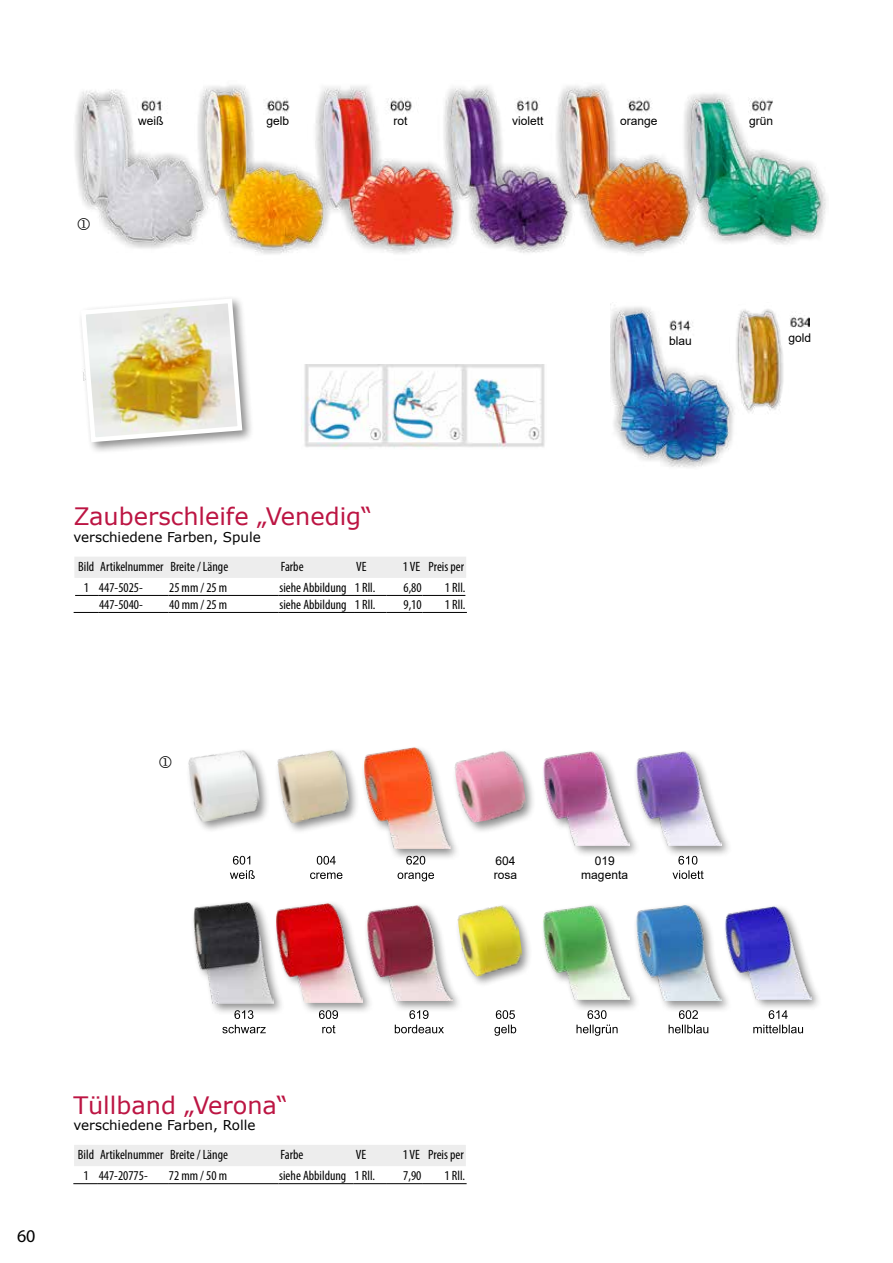
<style>
.page{position:relative;width:893px;height:1263px;background:#fff}
.page>*{position:absolute;margin:0;border:0;box-sizing:border-box;transform-origin:0 0}
.t1{font:24px "Verdana";color:#bc1543}
.t2{font:18px "Myriad Pro";color:#000}
.t3{font:condensed 13.5px "Myriad Pro";color:#000}
.t4{font:13.5px "Verdana";color:#000}
.t5{font:12px/14.4px "Arial";color:#000}
</style>
<div class="page">
<img style="left:610px;top:380px;width:173px;height:88px">
<img style="left:75px;top:85px;width:751px;height:295px">
<div style="left:77px;top:295px;width:177px;height:159px;background:#000;opacity:.45"></div>
<img style="left:78px;top:296px;width:167px;height:149px">
<div style="left:74px;top:557px;width:392px;height:21px;background:#ededed"></div>
<svg style="left:75px;top:595px;width:23px;height:1px"></svg>
<hr style="left:98px;top:595px;width:70px;height:1px;background:#000">
<hr style="left:168px;top:595px;width:111px;height:1px;background:#000">
<hr style="left:279px;top:595px;width:75px;height:1px;background:#000">
<hr style="left:354px;top:595px;width:32px;height:1px;background:#000">
<hr style="left:386px;top:595px;width:36px;height:1px;background:#000">
<hr style="left:422px;top:595px;width:43px;height:1px;background:#000">
<svg style="left:74px;top:612px;width:24px;height:1px"></svg>
<hr style="left:98px;top:612px;width:70px;height:1px;background:#000">
<hr style="left:168px;top:612px;width:111px;height:1px;background:#000">
<hr style="left:279px;top:612px;width:75px;height:1px;background:#000">
<hr style="left:354px;top:612px;width:32px;height:1px;background:#000">
<hr style="left:386px;top:612px;width:36px;height:1px;background:#000">
<hr style="left:422px;top:612px;width:45px;height:1px;background:#000">
<img style="left:302px;top:364px;width:245px;height:84px">
<div style="left:74px;top:1145px;width:392px;height:21px;background:#ededed"></div>
<svg style="left:73px;top:1183px;width:25px;height:1px"></svg>
<hr style="left:98px;top:1183px;width:70px;height:1px;background:#000">
<hr style="left:168px;top:1183px;width:110px;height:1px;background:#000">
<hr style="left:278px;top:1183px;width:76px;height:1px;background:#000">
<hr style="left:354px;top:1183px;width:32px;height:1px;background:#000">
<hr style="left:386px;top:1183px;width:36px;height:1px;background:#000">
<hr style="left:422px;top:1183px;width:45px;height:1px;background:#000">
<div style="left:361px;top:744px;width:100px;height:117px;background:#000;opacity:.45"></div>
<img style="left:365px;top:748px;width:85px;height:101px">
<div style="left:186px;top:747px;width:84px;height:86px;background:#000;opacity:.45"></div>
<img style="left:187px;top:749px;width:75px;height:74px">
<div style="left:275px;top:747px;width:85px;height:87px;background:#000;opacity:.45"></div>
<img style="left:277px;top:749px;width:74px;height:75px">
<div style="left:452px;top:748px;width:85px;height:86px;background:#000;opacity:.45"></div>
<img style="left:453px;top:749px;width:75px;height:75px">
<div style="left:540px;top:748px;width:100px;height:109px;background:#000;opacity:.45"></div>
<img style="left:544px;top:751px;width:85px;height:94px">
<div style="left:633px;top:748px;width:99px;height:109px;background:#000;opacity:.45"></div>
<img style="left:636px;top:751px;width:85px;height:94px">
<svg style="left:398px;top:872px;width:36px;height:9px"></svg>
<svg style="left:406px;top:856px;width:19px;height:9px"></svg>
<svg style="left:672px;top:856px;width:32px;height:23px"></svg>
<svg style="left:310px;top:872px;width:32px;height:7px"></svg>
<svg style="left:317px;top:856px;width:19px;height:9px"></svg>
<svg style="left:230px;top:856px;width:25px;height:23px"></svg>
<div style="left:364px;top:902px;width:99px;height:110px;background:#000;opacity:.45"></div>
<img style="left:374px;top:905px;width:78px;height:95px">
<div style="left:455px;top:902px;width:78px;height:86px;background:#000;opacity:.45"></div>
<img style="left:457px;top:904px;width:67px;height:74px">
<div style="left:540px;top:902px;width:101px;height:110px;background:#000;opacity:.45"></div>
<img style="left:544px;top:905px;width:85px;height:95px">
<div style="left:633px;top:902px;width:99px;height:111px;background:#000;opacity:.45"></div>
<img style="left:636px;top:905px;width:85px;height:95px">
<svg style="left:395px;top:1025px;width:49px;height:8px"></svg>
<svg style="left:409px;top:1010px;width:19px;height:9px"></svg>
<svg style="left:576px;top:1010px;width:42px;height:26px"></svg>
<svg style="left:669px;top:1025px;width:39px;height:8px"></svg>
<svg style="left:679px;top:1010px;width:19px;height:9px"></svg>
<svg style="left:494px;top:1025px;width:22px;height:11px"></svg>
<svg style="left:496px;top:1010px;width:19px;height:9px"></svg>
<svg style="left:322px;top:1025px;width:13px;height:8px"></svg>
<svg style="left:319px;top:1015px;width:19px;height:4px"></svg>
<svg style="left:222px;top:1025px;width:44px;height:8px"></svg>
<svg style="left:234px;top:1015px;width:19px;height:4px"></svg>
<div style="left:190px;top:899px;width:95px;height:116px;background:#000;opacity:.45"></div>
<img style="left:194px;top:902px;width:79px;height:101px">
<div style="left:273px;top:900px;width:101px;height:115px;background:#000;opacity:.45"></div>
<img style="left:277px;top:903px;width:85px;height:99px">
<div style="left:722px;top:903px;width:100px;height:108px;background:#000;opacity:.45"></div>
<img style="left:726px;top:906px;width:85px;height:93px">
<svg style="left:753px;top:1025px;width:50px;height:8px"></svg>
<svg style="left:769px;top:1010px;width:19px;height:9px"></svg>
<svg style="left:78px;top:217px;width:12px;height:13px"></svg>
<p class="t5" style="left:138px;top:114px;width:27px">weiß</p>
<p class="t5" style="left:266px;top:114px;width:24px">gelb</p>
<p class="t5" style="left:394px;top:114px;width:16px">rot</p>
<p class="t5" style="left:512px;top:114px;width:33px">violett</p>
<p class="t5" style="left:620px;top:114px;width:39px">orange</p>
<p class="t5" style="left:749px;top:114px;width:26px">grün</p>
<h1 class="t1" style="left:73px;top:500px;width:300px">Zauberschleife „Venedig“</h1>
<p class="t4" style="left:73px;top:527px;width:189px">verschiedene Farben, Spule</p>
<p class="t3" style="left:78px;top:558px;width:151px">Bild Artikelnummer Breite / Länge</p>
<p class="t3" style="left:281px;top:558px;width:24px">Farbe</p>
<p class="t3" style="left:356px;top:558px;width:12px">VE</p>
<p class="t3" style="left:403px;top:558px;width:63px">1 VE Preis per</p>
<p class="t3" style="left:84px;top:579px;width:61px">1 447-5025-</p>
<p class="t3" style="left:169px;top:579px;width:60px">25 mm / 25 m</p>
<p class="t3" style="left:280px;top:579px;width:97px">siehe Abbildung 1 Rll.</p>
<p class="t3" style="left:403px;top:579px;width:20px">6,80</p>
<p class="t3" style="left:445px;top:579px;width:22px">1 Rll.</p>
<p class="t3" style="left:99px;top:596px;width:45px">447-5040-</p>
<p class="t3" style="left:169px;top:596px;width:60px">40 mm / 25 m</p>
<p class="t3" style="left:280px;top:596px;width:97px">siehe Abbildung 1 Rll.</p>
<p class="t3" style="left:403px;top:596px;width:20px">9,10</p>
<p class="t3" style="left:445px;top:596px;width:22px">1 Rll.</p>
<p class="t5" style="left:669px;top:333px;width:24px">blau</p>
<p class="t5" style="left:789px;top:331px;width:24px">gold</p>
<p class="t5" style="left:494px;top:853px;width:25px">604 rosa</p>
<p class="t5" style="left:581px;top:853px;width:48px;text-align:center">019 magenta</p>
<h2 class="t2" style="left:17px;top:1225px;width:20px">60</h2>
<h1 class="t1" style="left:73px;top:1088px;width:216px">Tüllband „Verona“</h1>
<p class="t4" style="left:73px;top:1115px;width:184px">verschiedene Farben, Rolle</p>
<p class="t3" style="left:78px;top:1146px;width:151px">Bild Artikelnummer Breite / Länge</p>
<p class="t3" style="left:281px;top:1146px;width:24px">Farbe</p>
<p class="t3" style="left:356px;top:1146px;width:12px">VE</p>
<p class="t3" style="left:403px;top:1146px;width:63px">1 VE Preis per</p>
<p class="t3" style="left:83px;top:1167px;width:66px">1 447-20775-</p>
<p class="t3" style="left:169px;top:1167px;width:60px">72 mm / 50 m</p>
<p class="t3" style="left:279px;top:1167px;width:97px">siehe Abbildung 1 Rll.</p>
<p class="t3" style="left:403px;top:1167px;width:20px">7,90</p>
<p class="t3" style="left:445px;top:1167px;width:22px">1 Rll.</p>
</div>
